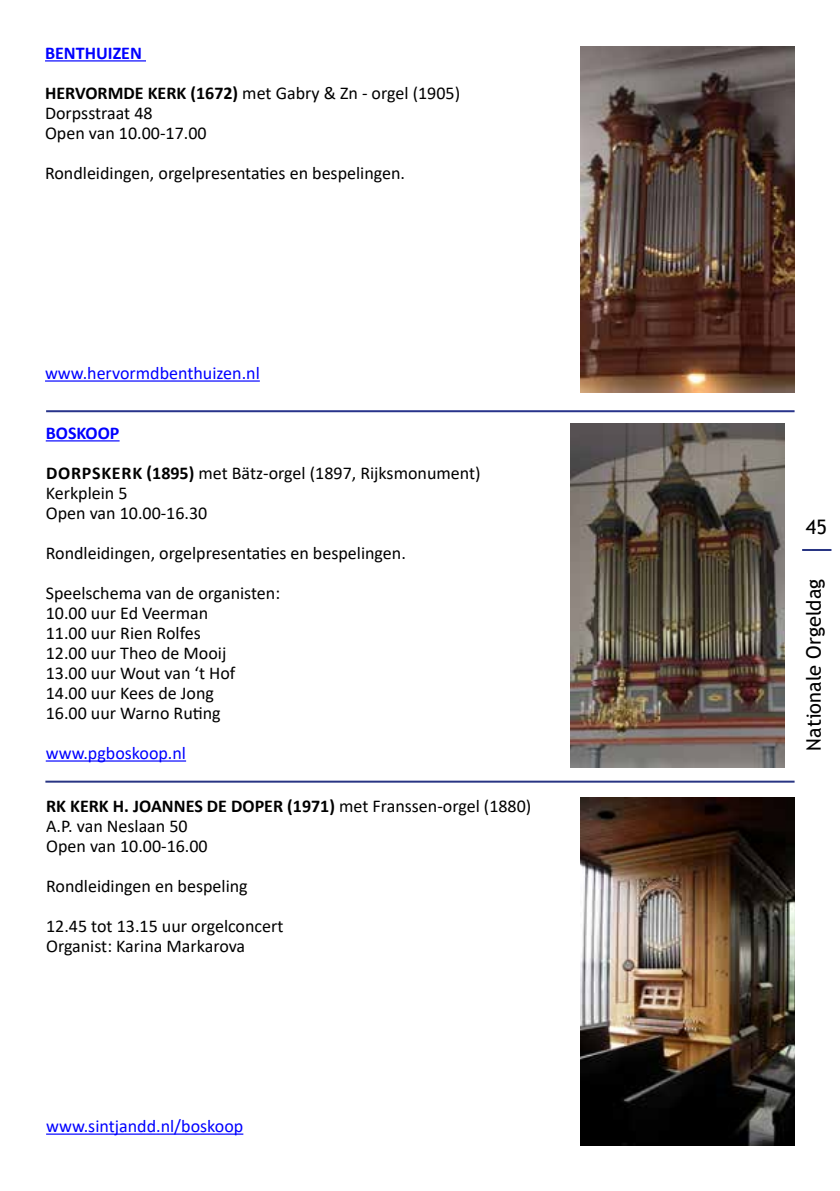
<style>
.page{position:relative;width:840px;height:1191px;background:#fff}
.page>*{position:absolute;margin:0;border:0;box-sizing:border-box;transform-origin:0 0}
.t1{font:20px "Trebuchet MS";color:#000}
.t2{font:18px/20px "Calibri";color:#000}
.t3{font:18px "Calibri";color:#00f}
.t4{font:700 18px "Calibri";color:#00f}
.s1{font-weight:700}
</style>
<div class="page">
<hr style="left:801px;top:549px;width:30px;height:2px;background:#283583">
<hr style="left:45px;top:780px;width:749px;height:2px;background:#283583">
<hr style="left:46px;top:410px;width:748px;height:2px;background:#28348b">
<img style="left:570px;top:424px;width:213px;height:343px">
<hr style="left:46px;top:1133px;width:197px;height:1px;background:#00f">
<hr style="left:46px;top:440px;width:73px;height:1px;background:#00f">
<hr style="left:46px;top:760px;width:140px;height:1px;background:#00f">
<hr style="left:45px;top:60px;width:101px;height:1px;background:#00f">
<hr style="left:45px;top:380px;width:215px;height:1px;background:#00f">
<img style="left:580px;top:797px;width:214px;height:348px">
<img style="left:580px;top:47px;width:214px;height:345px">
<p class="t4" style="left:45px;top:40px;width:98px">BENTHUIZEN</p>
<p class="t2" style="left:45px;top:82px;width:416px"><span class="s1">HERVORMDE KERK (1672)</span> met Gabry &amp; Zn - orgel (1905)<br>Dorpsstraat 48<br>Open van 10.00-17.00</p>
<p class="t2" style="left:45px;top:162px;width:361px">Rondleidingen, orgelpresentaties en bespelingen.</p>
<p class="t3" style="left:45px;top:360px;width:216px">www.hervormdbenthuizen.nl</p>
<p class="t4" style="left:46px;top:420px;width:75px">BOSKOOP</p>
<p class="t2" style="left:46px;top:462px;width:436px"><span class="s1">DORPSKERK (1895)</span> met Bätz-orgel (1897, Rijksmonument)<br>Kerkplein 5<br>Open van 10.00-16.30</p>
<p class="t2" style="left:46px;top:542px;width:361px">Rondleidingen, orgelpresentaties en bespelingen.</p>
<p class="t2" style="left:46px;top:582px;width:236px">Speelschema van de organisten:<br>10.00 uur Ed Veerman<br>11.00 uur Rien Rolfes<br>12.00 uur Theo de Mooij<br>13.00 uur Wout van ‘t Hof<br>14.00 uur Kees de Jong<br>16.00 uur Warno Ruting</p>
<p class="t3" style="left:46px;top:740px;width:142px">www.pgboskoop.nl</p>
<p class="t2" style="left:46px;top:795px;width:486px"><span class="s1">RK KERK H. JOANNES DE DOPER (1971)</span> met Franssen-orgel (1880)<br>A.P. van Neslaan 50<br>Open van 10.00-16.00</p>
<p class="t2" style="left:46px;top:875px;width:203px">Rondleidingen en bespeling</p>
<p class="t2" style="left:46px;top:915px;width:239px">12.45 tot 13.15 uur orgelconcert<br>Organist: Karina Markarova</p>
<p class="t3" style="left:46px;top:1113px;width:198px">www.sintjandd.nl/boskoop</p>
<p class="t1" style="left:805px;top:514px;width:22px">45</p>
<p class="t1" style="left:800px;top:750px;width:173px;rotate:-90deg">Nationale Orgeldag</p>
</div>
